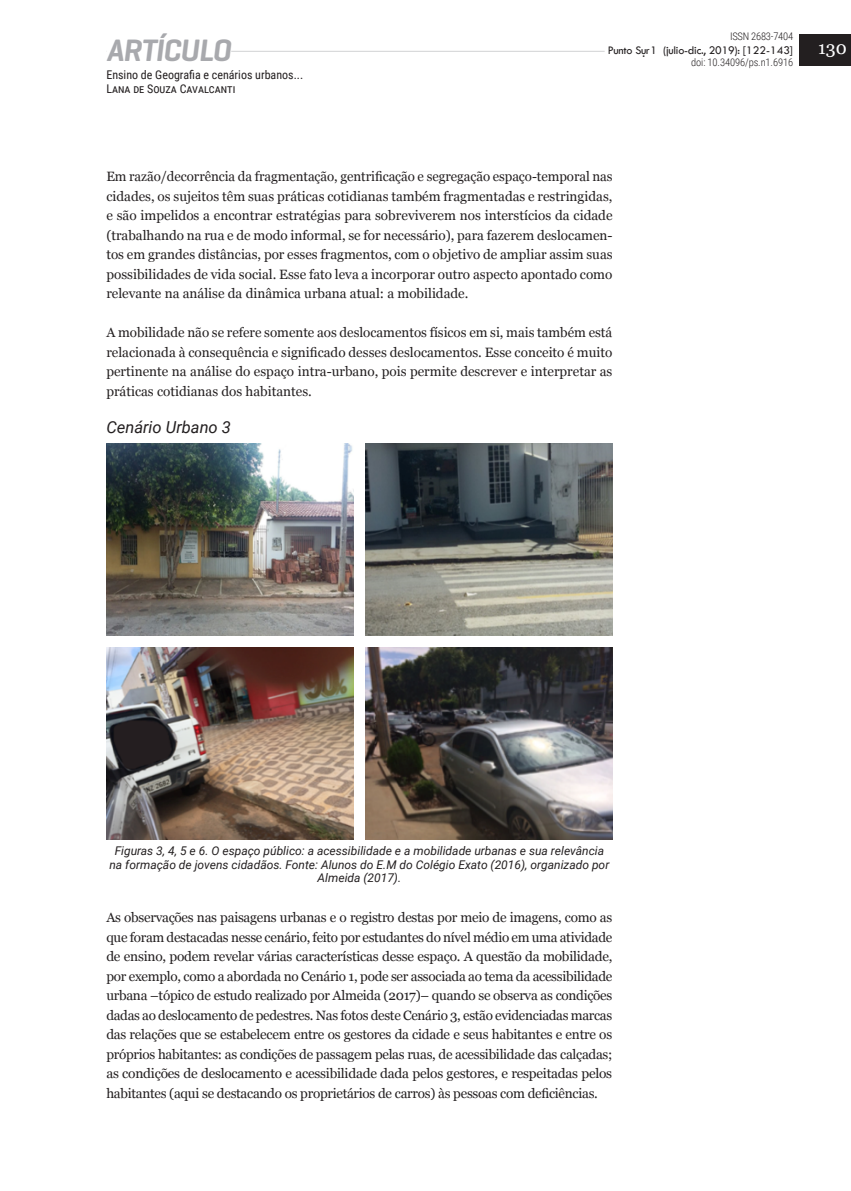
<style>
.page{position:relative;width:851px;height:1191px;background:#fff}
.page>*{position:absolute;margin:0;border:0;box-sizing:border-box;transform-origin:0 0}
.t1{font:italic 600 31.5px "Geogrotesque";letter-spacing:-.03em;color:#a8a9ad}
.t2{font:18px "Georgia";color:#fff}
.Art____Subtítulo_sec{font:italic 16.5px "Roboto";color:#231f20}
.art-texto-principal{font:13.5px/19.5px "Georgia";color:#231f20;text-align:justify}
.imagen-epigrafe{font:italic 12px/13.5px "Roboto";color:#231f20;text-align:center}
.t3{font:12px/14.4px "Roboto Condensed";color:#231f20}
.t4{font:12px "Tw Cen";letter-spacing:-.02em;color:#231f20}
.t5{font:300 10.5px "Roboto Condensed";letter-spacing:-.01em;color:#231f20}
</style>
<div class="page">
<hr style="left:106px;top:51px;width:546px;height:1px;background:#d1d2d4">
<div style="left:799px;top:35px;width:51px;height:31px;background:#231f20"></div>
<div style="left:604px;top:43px;width:38px;height:15px;background:#fff"></div>
<hr style="left:642px;top:46px;width:3px;height:15px;background:#fff">
<div style="left:645px;top:43px;width:148px;height:15px;background:#fff"></div>
<div style="left:106px;top:35px;width:125px;height:26px;background:#fff"></div>
<img style="left:365px;top:444px;width:247px;height:191px">
<img style="left:106px;top:444px;width:247px;height:191px">
<img style="left:106px;top:648px;width:247px;height:191px">
<img style="left:365px;top:648px;width:247px;height:191px">
<h1 class="t1" style="left:106px;top:31px;width:126px">ARTÍCULO</h1>
<p class="t3" style="left:106px;top:67px;width:198px">Ensino de Geografia e cenários urbanos...<br>Lana de Souza Cavalcanti</p>
<p class="t5" style="left:730px;top:29px;width:65px">ISSN 2683-7404</p>
<p class="t4" style="left:607px;top:43px;width:187px">Punto Su.r1 (julio-dic., 2019): [122-143]</p>
<p class="t5" style="left:691px;top:55px;width:103px">doi: 10.34096/ps.n1.6916</p>
<h2 class="t2" style="left:818px;top:35px;width:30px">130</h2>
<p class="art-texto-principal" style="left:106px;top:166px;width:507px">Em razão/decorrência da fragmentação, gentrificação e segregação espaço-temporal nas cidades, os sujeitos têm suas práticas cotidianas também fragmentadas e restringidas, e são impelidos a encontrar estratégias para sobreviverem nos interstícios da cidade (trabalhando na rua e de modo informal, se for necessário), para fazerem deslocamen&shy;tos em grandes distâncias, por esses fragmentos, com o objetivo de ampliar assim suas possibilidades de vida social. Esse fato leva a incorporar outro aspecto apontado como relevante na análise da dinâmica urbana atual: a mobilidade.</p>
<p class="art-texto-principal" style="left:106px;top:322px;width:507px">A mobilidade não se refere somente aos deslocamentos físicos em si, mais também está relacionada à consequência e significado desses deslocamentos. Esse conceito é muito pertinente na análise do espaço intra-urbano, pois permite descrever e interpretar as práticas cotidianas dos habitantes.</p>
<p class="Art____Subtítulo_sec" style="left:106px;top:416px;width:126px">Cenário Urbano 3</p>
<p class="imagen-epigrafe" style="left:109px;top:844px;width:501px">Figuras 3, 4, 5 e 6. O espaço público: a acessibilidade e a mobilidade urbanas e sua relevância na formação de jovens cidadãos. Fonte: Alunos do E.M do Colégio Exato (2016), organizado por<br>Almeida (2017).</p>
<p class="art-texto-principal" style="left:106px;top:907px;width:507px">As observações nas paisagens urbanas e o registro destas por meio de imagens, como as que foram destacadas nesse cenário, feito por estudantes do nível médio em uma atividade de ensino, podem revelar várias características desse espaço. A questão da mobilidade, por exemplo, como a abordada no Cenário 1, pode ser associada ao tema da acessibilidade urbana –tópico de estudo realizado por Almeida (2017)– quando se observa as condições dadas ao deslocamento de pedestres. Nas fotos deste Cenário 3, estão evidenciadas marcas das relações que se estabelecem entre os gestores da cidade e seus habitantes e entre os próprios habitantes: as condições de passagem pelas ruas, de acessibilidade das calçadas; as condições de deslocamento e acessibilidade dada pelos gestores, e respeitadas pelos habitantes (aqui se destacando os proprietários de carros) às pessoas com deficiências.</p>
</div>
